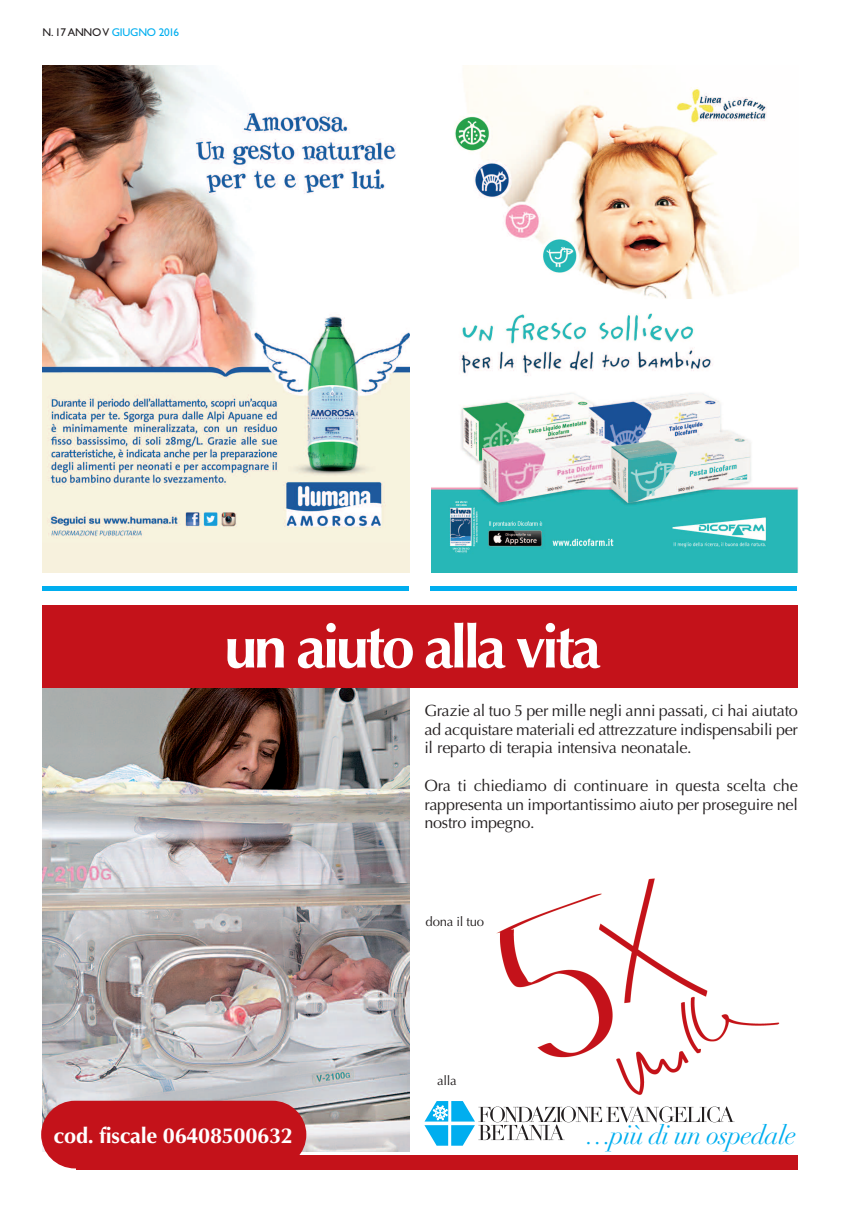
<style>
.page{position:relative;width:851px;height:1205px;background:#fff}
.page>*{position:absolute;margin:0;border:0;box-sizing:border-box;transform-origin:0 0}
.t1{font:700 59.62px "Optima";letter-spacing:-.06em;color:#fff}
.t2{font:italic 26.38px "Didot";letter-spacing:-.025em;color:#00aeef}
.t3{font:700 21.75px "Optima";letter-spacing:-.015em;color:#fff}
.t4{font:16.25px/18.8px "Optima";letter-spacing:-.015em;color:#231f20;text-align:justify}
.t5{font:13.12px "Optima";letter-spacing:-.02em;color:#231f20}
.t6{font:11.25px "Gill Sans";letter-spacing:-.02em;color:#00aeef}
.s1{color:#231f20}
</style>
<div class="page">
<img style="left:43px;top:65px;width:366px;height:507px">
<img style="left:431px;top:65px;width:367px;height:507px">
<div style="left:43px;top:586px;width:366px;height:5px;background:#00aeef"></div>
<div style="left:430px;top:586px;width:366px;height:5px;background:#00aeef"></div>
<img style="left:42px;top:688px;width:368px;height:463px">
<img style="left:496px;top:878px;width:284px;height:217px">
<svg style="left:424px;top:1101px;width:310px;height:44px"></svg>
<div style="left:42px;top:606px;width:755px;height:82px;background:#c4121a"></div>
<div style="left:76px;top:1155px;width:721px;height:14px;background:#c4121a"></div>
<div style="left:41px;top:1100px;width:265px;height:68px;background:#c4121a;border-radius:34px"></div>
<p class="t6" style="left:43px;top:26px;width:138px"><span class="s1">N. 17ANNOV</span> GIUGNO 2016</p>
<h1 class="t1" style="left:224px;top:612px;width:378px">un aiuto alla vita</h1>
<p class="t4" style="left:424px;top:701px;width:375px">Grazie al tuo 5 per mille negli anni passati, ci hai aiutato ad acquistare materiali ed attrezzature indispensabili per il reparto di terapia intensiva neonatale.</p>
<p class="t4" style="left:424px;top:776px;width:375px">Ora ti chiediamo di continuare in questa scelta che rappresenta un importantissimo aiuto per proseguire nel nostro impegno.</p>
<p class="t5" style="left:425px;top:914px;width:60px">dona il tuo</p>
<p class="t5" style="left:437px;top:1073px;width:21px">alla</p>
<h3 class="t3" style="left:54px;top:1122px;width:241px">cod. fiscale 06408500632</h3>
<h2 class="t2" style="left:584px;top:1119px;width:214px">…più di un ospedale</h2>
</div>
